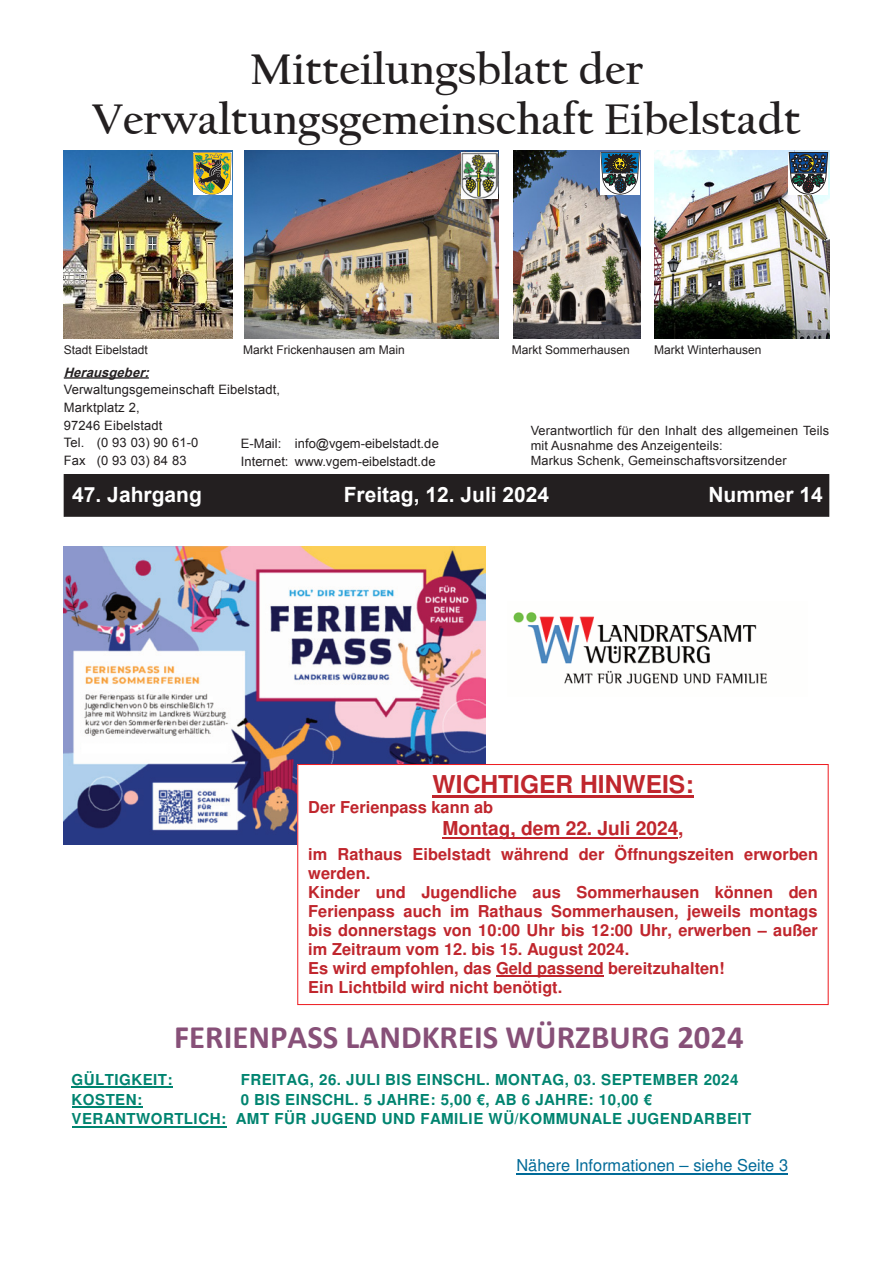
<style>
.page{position:relative;width:893px;height:1263px;background:#fff}
.page>*{position:absolute;margin:0;border:0;box-sizing:border-box;transform-origin:0 0}
.t1{font:700 45px/51px "Californian FB";color:#231f20;text-align:center}
.t2{font:700 32.85px "Calibri";color:#875078}
.t3{font:700 24.6px "Helvetica";color:#c0262d}
.t4{font:700 21px "Arial";color:#fff}
.t5{font:700 19.2px "Helvetica";color:#c0262d}
.t6{font:700 16.35px/18.9px "Helvetica";color:#c0262d}
.t7{font:16.35px "Helvetica";color:#006a98}
.t8{font:700 15.15px/19.8px "Helvetica";letter-spacing:.03em;color:#008470}
.t9{font:12.9px/17.7px "Arial";letter-spacing:.01em;color:#231f20}
.t10{font:italic 700 12.9px "Arial";color:#231f20}
.t11{font:12.75px/15.3px "Arial";letter-spacing:.015em;color:#231f20}
.t12{font:12px "Arial";color:#231f20}
</style>
<div class="page">
<hr style="left:64px;top:377px;width:85px;height:2px;background:#231f20">
<img style="left:64px;top:151px;width:168px;height:187px">
<img style="left:244px;top:151px;width:255px;height:187px">
<img style="left:513px;top:151px;width:128px;height:187px">
<img style="left:655px;top:151px;width:174px;height:187px">
<svg style="left:193px;top:152px;width:38px;height:43px;background:#9e994f"></svg>
<img style="left:461px;top:152px;width:36px;height:47px">
<svg style="left:600px;top:152px;width:40px;height:43px"></svg>
<svg style="left:789px;top:152px;width:39px;height:43px"></svg>
<div style="left:64px;top:474px;width:765px;height:42px;background:#231f20"></div>
<div style="left:64px;top:474px;width:765px;height:43px;border:1px solid #231f20"></div>
<hr style="left:72px;top:1086px;width:101px;height:2px;background:#008470">
<hr style="left:72px;top:1106px;width:71px;height:2px;background:#008470">
<hr style="left:72px;top:1126px;width:155px;height:2px;background:#008470">
<hr style="left:516px;top:1173px;width:272px;height:1px;background:#006a98">
<img style="left:64px;top:547px;width:422px;height:298px">
<img style="left:513px;top:612px;width:254px;height:72px">
<div style="left:298px;top:764px;width:530px;height:240px;background:#fff"></div>
<div style="left:297px;top:764px;width:532px;height:241px;border:1px solid #ee1e23"></div>
<hr style="left:433px;top:795px;width:261px;height:3px;background:#c0262d">
<hr style="left:442px;top:837px;width:236px;height:2px;background:#c0262d">
<hr style="left:496px;top:975px;width:108px;height:2px;background:#c0262d">
<div style="left:81px;top:742px;width:147px;height:12px;background:#fff"></div>
<h1 class="t1" style="left:92px;top:44px;width:711px">Mitteilungsblatt der<br>Verwaltungsgemeinschaft Eibelstadt</h1>
<p class="t12" style="left:64px;top:342px;width:86px">Stadt Eibelstadt</p>
<p class="t12" style="left:243px;top:342px;width:163px">Markt Frickenhausen am Main</p>
<p class="t12" style="left:512px;top:342px;width:120px">Markt Sommerhausen</p>
<p class="t12" style="left:654px;top:342px;width:109px">Markt Winterhausen</p>
<p class="t10" style="left:64px;top:363px;width:91px">Herausgeber:</p>
<p class="t9" style="left:64px;top:381px;width:218px">Verwaltungsgemeinschaft Eibelstadt,<br>Marktplatz 2,<br>97246 Eibelstadt<br>Tel. (0 93 03) 90 61-0<br>Fax (0 93 03) 84 83</p>
<p class="t9" style="left:241px;top:435px;width:200px">E-Mail: info@vgem-eibelstadt.de<br>Internet: www.vgem-eibelstadt.de</p>
<p class="t11" style="left:531px;top:423px;width:300px">Verantwortlich für den Inhalt des allgemeinen Teils mit Ausnahme des Anzeigenteils:<br>Markus Schenk, Gemeinschaftsvorsitzender</p>
<p class="t4" style="left:72px;top:481px;width:131px">47. Jahrgang</p>
<p class="t4" style="left:344px;top:481px;width:207px">Freitag, 12. Juli 2024</p>
<p class="t4" style="left:708px;top:481px;width:116px">Nummer 14</p>
<h3 class="t3" style="left:433px;top:770px;width:262px">WICHTIGER HINWEIS:</h3>
<p class="t6" style="left:308px;top:798px;width:187px">Der Ferienpass kann ab</p>
<p class="t5" style="left:442px;top:817px;width:243px">Montag, dem 22. Juli 2024,</p>
<p class="t6" style="left:308px;top:845px;width:511px">im Rathaus Eibelstadt während der Öffnungszeiten erworben werden.<br>Kinder und Jugendliche aus Sommerhausen können den Ferienpass auch im Rathaus Sommerhausen, jeweils montags bis donnerstags von 10:00 Uhr bis 12:00 Uhr, erwerben – außer im Zeitraum vom 12. bis 15. August 2024.<br>Es wird empfohlen, das Geld passend bereitzuhalten!<br>Ein Lichtbild wird nicht benötigt.</p>
<h2 class="t2" style="left:174px;top:1016px;width:571px">FERIENPASS LANDKREIS WÜRZBURG 2024</h2>
<p class="t8" style="left:72px;top:1069px;width:102px">GÜLTIGKEIT:</p>
<p class="t8" style="left:241px;top:1069px;width:499px">FREITAG, 26. JULI BIS EINSCHL. MONTAG, 03. SEPTEMBER 2024</p>
<p class="t8" style="left:72px;top:1089px;width:72px">KOSTEN:</p>
<p class="t8" style="left:72px;top:1089px;width:681px;text-indent:169px">0 BIS EINSCHL. 5 JAHRE: 5,00 €, AB 6 JAHRE: 10,00 €<br>VERANTWORTLICH: AMT FÜR JUGEND UND FAMILIE WÜ/KOMMUNALE JUGENDARBEIT</p>
<p class="t7" style="left:516px;top:1156px;width:273px">Nähere Informationen – siehe Seite 3</p>
</div>
